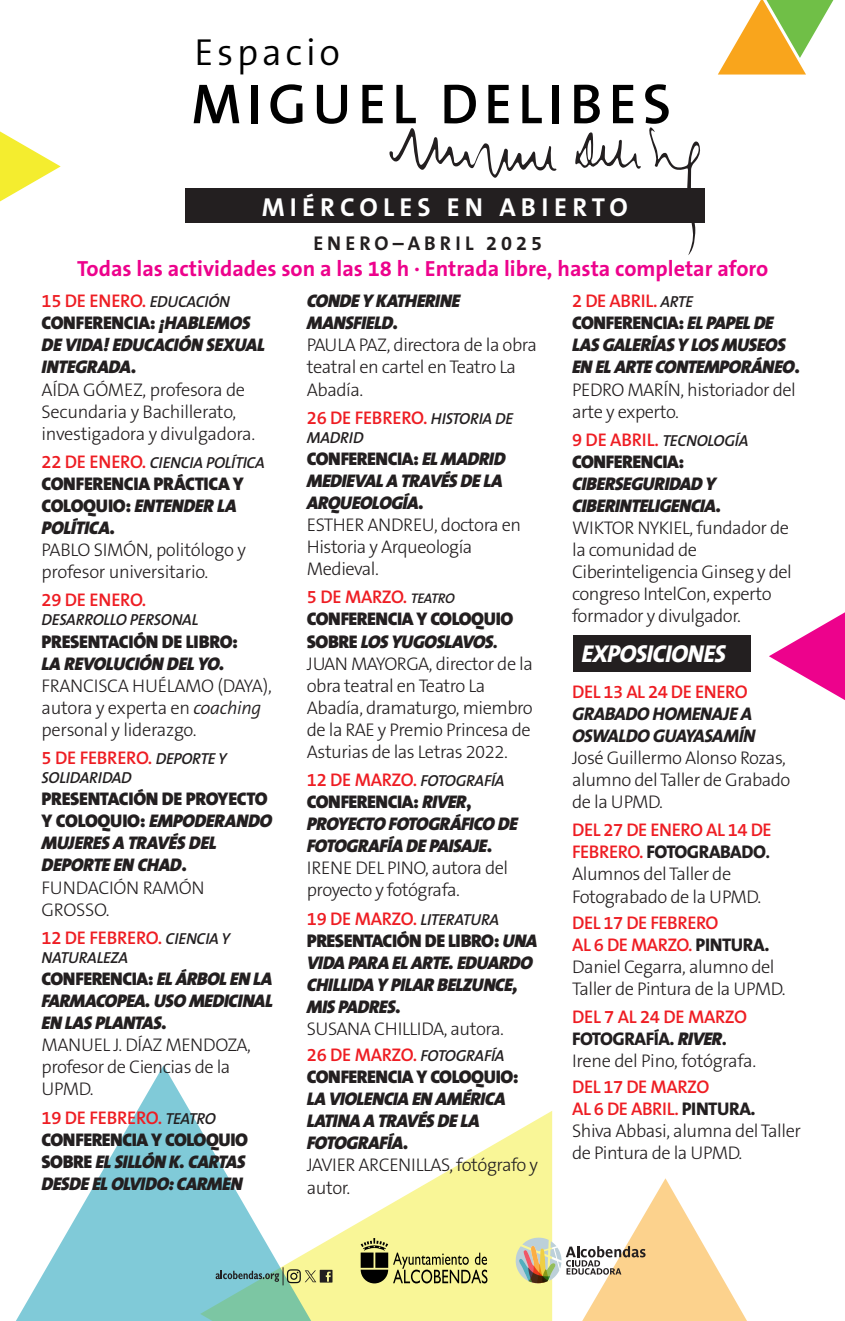
<style>
.page{position:relative;width:845px;height:1321px;background:#fff}
.page>*{position:absolute;margin:0;border:0;box-sizing:border-box;transform-origin:0 0}
.t1{font:600 56.8px "The Sans B6";letter-spacing:.1em;color:#000}
.t2{font:300 37.8px "The Sans B4";letter-spacing:.1em;color:#000}
.t3{font:700 26.2px "The Sans B7";letter-spacing:.2em;color:#fff}
.t4{font:italic 800 24.6px "The Sans B8";letter-spacing:-.025em;color:#fff}
.t5{font:700 22px "The Sans B7";color:#ed028c}
.t6{font:700 20px "The Sans B7";letter-spacing:.2em;color:#231f20}
.t7{font:300 18.4px/22px "The Sans B3";letter-spacing:-.025em;color:#231f20}
.t8{font:italic 900 18.4px/22px "The Sans B9";letter-spacing:-.025em;color:#231f20}
.t9{font:600 18.4px/22px "The Sans B6";letter-spacing:-.015em;color:#ee1d23}
.t10{font:900 18.4px/22px "The Sans B9";letter-spacing:-.025em;color:#231f20}
.t11{font:800 18.4px "The Sans B8";letter-spacing:-.025em;color:#231f20}
.t12{font:italic 800 18.4px/22px "The Sans B8";letter-spacing:-.025em;color:#231f20}
.t13{font:italic 600 16px "The Sans B6";letter-spacing:-.015em;color:#231f20}
.s1{font-style:italic;font-size:16px;color:#231f20}
.s2{font-style:normal}
.s3{font-style:normal;font-size:18.4px;color:#ee1d23}
.s4{font-style:italic}
.s5{font-family:"The Sans B4";font-style:italic}
.s6{font-style:italic;font-size:14px;color:#231f20}
.s7{font-family:"The Sans B8";font-weight:800;font-style:italic}
.s8{font-family:"The Sans B6";font-weight:600;color:#ee1d23}
.s9{font-family:"The Sans B7";font-weight:700}
.s10{font-family:"The Sans B8";font-weight:800;color:#231f20}
.s11{font-family:"The Sans B9";font-weight:900;font-style:italic}
</style>
<div class="page">
<div style="left:573px;top:635px;width:178px;height:36px;background:#231f20"></div>
<svg style="left:384px;top:1111px;width:168px;height:210px;fill:#f9f697"></svg>
<svg style="left:769px;top:612px;width:76px;height:88px"></svg>
<svg style="left:389px;top:128px;width:167px;height:50px"></svg>
<svg style="left:649px;top:127px;width:51px;height:128px"></svg>
<svg style="left:575px;top:132px;width:66px;height:37px"></svg>
<svg style="left:0;top:131px;width:61px;height:71px"></svg>
<svg style="left:473px;top:1178px;width:274px;height:143px"></svg>
<svg style="left:718px;top:0;width:116px;height:75px"></svg>
<svg style="left:16px;top:1065px;width:368px;height:256px"></svg>
<svg style="left:516px;top:1238px;width:129px;height:45px"></svg>
<svg style="left:361px;top:1238px;width:126px;height:45px;background:#b4b26d"></svg>
<svg style="left:216px;top:1267px;width:116px;height:18px;background:#8bad93"></svg>
<div style="left:185px;top:188px;width:519px;height:35px;background:#231f20"></div>
<h2 class="t2" style="left:195px;top:32px;width:147px">Espacio</h2>
<h1 class="t1" style="left:191px;top:74px;width:481px">MIGUEL DELIBES</h1>
<h3 class="t3" style="left:262px;top:193px;width:367px">MIÉRCOLES EN ABIERTO</h3>
<p class="t6" style="left:313px;top:232px;width:230px">ENERO–ABRIL 2025</p>
<p class="t5" style="left:77px;top:257px;width:692px">Todas las actividades son a las 18 h · Entrada libre, hasta completar aforo</p>
<p class="t9" style="left:42px;top:291px;width:190px">15 DE ENERO. <span class="s1">EDUCACIÓN</span></p>
<p class="t8" style="left:42px;top:313px;width:225px"><span class="s2">CONFERENCIA:</span> ¡HABLEMOS<br>DE VIDA! EDUCACIÓN SEXUAL<br>INTEGRADA<span class="s2">.</span></p>
<p class="t7" style="left:42px;top:379px;width:215px">AÍDA GÓMEZ, profesora de<br>Secundaria y Bachillerato, investigadora y divulgadora.</p>
<p class="t13" style="left:42px;top:454px;width:225px"><span class="s3">22 DE ENERO.</span> CIENCIA POLÍTICA</p>
<p class="t10" style="left:42px;top:473px;width:204px">CONFERENCIA PRÁCTICA Y<br>COLOQUIO: <span class="s4">ENTENDER LA<br>POLÍTICA</span>.</p>
<p class="t7" style="left:42px;top:539px;width:206px">PABLO SIMÓN, politólogo y profesor universitario.</p>
<p class="t9" style="left:42px;top:590px;width:106px">29 DE ENERO.</p>
<p class="t13" style="left:42px;top:611px;width:158px">DESARROLLO PERSONAL</p>
<p class="t10" style="left:42px;top:631px;width:198px">PRESENTACIÓN DE LIBRO:</p>
<p class="t8" style="left:42px;top:653px;width:184px">LA REVOLUCIÓN DEL YO.</p>
<p class="t7" style="left:42px;top:675px;width:232px">FRANCISCA HUÉLAMO (DAYA), autora y experta en <span class="s5">coaching </span>personal y liderazgo.</p>
<p class="t9" style="left:42px;top:747px;width:187px">5 DE FEBRERO. <span class="s1">DEPORTE Y</span></p>
<p class="t13" style="left:42px;top:769px;width:92px">SOLIDARIDAD</p>
<p class="t8" style="left:42px;top:789px;width:232px"><span class="s2">PRESENTACIÓN DE PROYECTO<br>Y COLOQUIO:</span> EMPODERANDO<br>MUJERES A TRAVÉS DEL<br>DEPORTE EN CHAD<span class="s2">.</span></p>
<p class="t7" style="left:42px;top:877px;width:165px">FUNDACIÓN RAMÓN<br>GROSSO.</p>
<p class="t9" style="left:42px;top:927px;width:190px">12 DE FEBRERO. <span class="s1">CIENCIA Y</span></p>
<p class="t13" style="left:42px;top:949px;width:88px">NATURALEZA</p>
<p class="t8" style="left:42px;top:968px;width:233px;text-align:justify"><span class="s2">CONFERENCIA:</span> EL ÁRBOL EN LA FARMACOPEA. USO MEDICINAL EN LAS PLANTAS<span class="s2">.</span></p>
<p class="t7" style="left:42px;top:1035px;width:211px">MANUEL J. DÍAZ MENDOZA, profesor de Ciencias de la<br>UPMD.</p>
<p class="t9" style="left:42px;top:1107px;width:176px">19 DE FEBRERO. <span class="s1">TEATRO</span></p>
<p class="t8" style="left:42px;top:1129px;width:208px"><span class="s2">CONFERENCIA Y COLOQUIO<br>SOBRE</span> EL SILLÓN K. CARTAS<br>DESDE EL OLVIDO: CARMEN</p>
<p class="t8" style="left:307px;top:291px;width:155px">CONDE Y KATHERINE<br>MANSFIELD<span class="s2">.</span></p>
<p class="t7" style="left:307px;top:335px;width:232px">PAULA PAZ, directora de la obra teatral en cartel en Teatro La<br>Abadía.</p>
<p class="t9" style="left:307px;top:407px;width:208px">26 DE FEBRERO. <span class="s1">HISTORIA DE</span></p>
<p class="t13" style="left:307px;top:429px;width:58px">MADRID</p>
<p class="t8" style="left:307px;top:448px;width:200px"><span class="s2">CONFERENCIA:</span> EL MADRID<br>MEDIEVAL A TRAVÉS DE LA<br>ARQUEOLOGÍA<span class="s2">.</span></p>
<p class="t7" style="left:307px;top:514px;width:216px">ESTHER ANDREU, doctora en<br>Historia y Arqueología<br>Medieval.</p>
<p class="t9" style="left:307px;top:587px;width:149px">5 DE MARZO. <span class="s6">TEATRO</span></p>
<p class="t10" style="left:307px;top:609px;width:208px">CONFERENCIA Y COLOQUIO<br>SOBRE <span class="s4">LOS YUGOSLAVOS</span><span class="s7">.</span></p>
<p class="t7" style="left:307px;top:653px;width:228px">JUAN MAYORGA, director de la obra teatral en Teatro La<br>Abadía, dramaturgo, miembro de la RAE y Premio Princesa de<br>Asturias de las Letras 2022.</p>
<p class="t9" style="left:307px;top:769px;width:199px">12 DE MARZO. <span class="s1">FOTOGRAFÍA</span></p>
<p class="t8" style="left:307px;top:791px;width:212px"><span class="s2">CONFERENCIA:</span> RIVER<span class="s2">,<br></span>PROYECTO FOTOGRÁFICO DE<br>FOTOGRAFÍA DE PAISAJE<span class="s2">.</span></p>
<p class="t7" style="left:307px;top:858px;width:203px">IRENE DEL PINO, autora del proyecto y fotógrafa.</p>
<p class="t9" style="left:307px;top:908px;width:194px">19 DE MARZO. <span class="s1">LITERATURA</span></p>
<p class="t8" style="left:307px;top:930px;width:232px"><span class="s2">PRESENTACIÓN DE LIBRO:</span> UNA<br>VIDA PARA EL ARTE. EDUARDO<br>CHILLIDA Y PILAR BELZUNCE,<br>MIS PADRES<span class="s2">.</span></p>
<p class="t7" style="left:307px;top:1018px;width:199px">SUSANA CHILLIDA, autora.</p>
<p class="t9" style="left:307px;top:1044px;width:199px">26 DE MARZO. <span class="s1">FOTOGRAFÍA</span></p>
<p class="t10" style="left:307px;top:1066px;width:213px">CONFERENCIA Y COLOQUIO:</p>
<p class="t8" style="left:307px;top:1088px;width:200px">LA VIOLENCIA EN AMÉRICA<br>LATINA A TRAVÉS DE LA<br>FOTOGRAFÍA<span class="s2">.</span></p>
<p class="t7" style="left:307px;top:1155px;width:233px">JAVIER ARCENILLAS, fotógrafo y autor.</p>
<p class="t9" style="left:572px;top:291px;width:122px">2 DE ABRIL. <span class="s1">ARTE</span></p>
<p class="t8" style="left:572px;top:313px;width:229px"><span class="s2">CONFERENCIA:</span> EL PAPEL DE<br>LAS GALERÍAS Y LOS MUSEOS<br>EN EL ARTE CONTEMPORÁNEO<span class="s2">.</span></p>
<p class="t7" style="left:572px;top:379px;width:225px">PEDRO MARÍN, historiador del arte y experto.</p>
<p class="t13" style="left:572px;top:432px;width:178px"><span class="s3">9 DE ABRIL.</span> TECNOLOGÍA</p>
<p class="t10" style="left:572px;top:451px;width:114px">CONFERENCIA:</p>
<p class="t8" style="left:572px;top:473px;width:150px">CIBERSEGURIDAD Y<br>CIBERINTELIGENCIA<span class="s2">.</span></p>
<p class="t7" style="left:572px;top:517px;width:221px">WIKTOR NYKIEL, fundador de la comunidad de<br>Ciberinteligencia Ginseg y del congreso IntelCon, experto formador y divulgador.</p>
<h3 class="t4" style="left:581px;top:640px;width:146px">EXPOSICIONES</h3>
<p class="t9" style="left:572px;top:681px;width:177px">DEL 13 AL 24 DE ENERO</p>
<p class="t12" style="left:572px;top:703px;width:185px">GRABADO HOMENAJE A<br>OSWALDO GUAYASAMÍN</p>
<p class="t7" style="left:572px;top:747px;width:220px">José Guillermo Alonso Rozas, alumno del Taller de Grabado de la UPMD.</p>
<p class="t9" style="left:572px;top:820px;width:201px">DEL 27 DE ENERO AL 14 DE</p>
<p class="t11" style="left:572px;top:842px;width:200px"><span class="s8">FEBRERO.</span> FOTOGRABADO<span class="s9">.</span></p>
<p class="t7" style="left:572px;top:864px;width:191px">Alumnos del Taller de<br>Fotograbado de la UPMD.</p>
<p class="t9" style="left:572px;top:912px;width:199px">DEL 17 DE FEBRERO<br>AL 6 DE MARZO. <span class="s10">PINTURA.</span></p>
<p class="t7" style="left:572px;top:956px;width:215px">Daniel Cegarra, alumno del<br>Taller de Pintura de la UPMD.</p>
<p class="t9" style="left:572px;top:1006px;width:176px">DEL 7 AL 24 DE MARZO</p>
<p class="t11" style="left:572px;top:1029px;width:156px">FOTOGRAFÍA. <span class="s11">RIVER</span>.</p>
<p class="t7" style="left:572px;top:1050px;width:185px">Irene del Pino, fotógrafa.</p>
<p class="t9" style="left:572px;top:1077px;width:185px">DEL 17 DE MARZO<br>AL 6 DE ABRIL. <span class="s10">PINTURA.</span></p>
<p class="t7" style="left:572px;top:1121px;width:230px">Shiva Abbasi, alumna del Taller de Pintura de la UPMD.</p>
</div>
